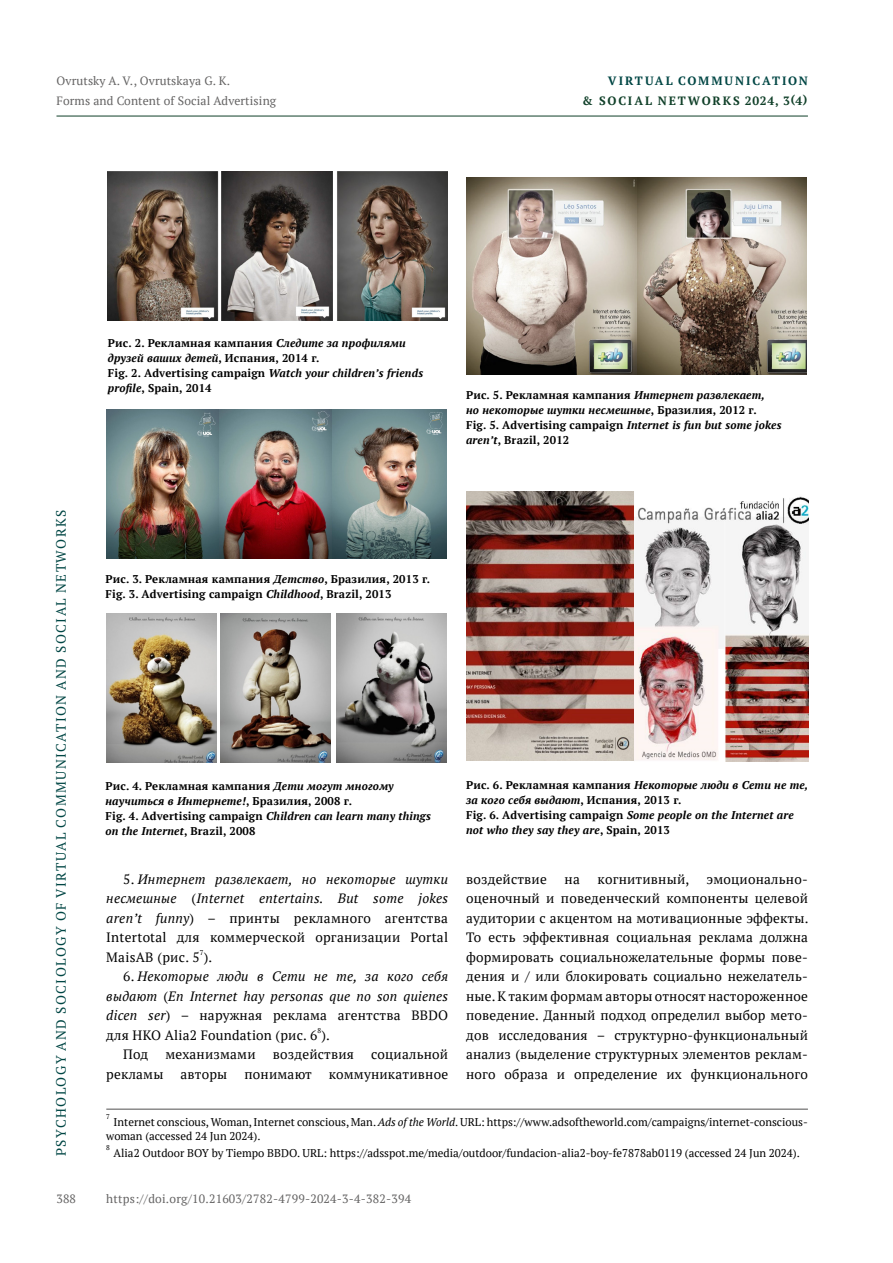
<style>
.page{position:relative;width:893px;height:1263px;background:#fff}
.page>*{position:absolute;margin:0;border:0;box-sizing:border-box;transform-origin:0 0}
.t1{font:13.5px/19.5px "PT Serif";letter-spacing:.015em;color:#000;text-align:justify}
.t2{font:italic 13.5px/19.5px "PT Serif";letter-spacing:.015em;color:#000;text-align:justify}
.t3{font:13.5px "PT Serif";letter-spacing:.11em;color:#004644}
.t4{font:12px/19.5px "PT Serif";letter-spacing:.01em;color:#646363}
.t5{font:700 12px "PT Serif";letter-spacing:.15em;color:#0f3f28}
.t6{font:700 12px "PT Serif";letter-spacing:.16em;color:#004644}
.t7{font:700 11.25px/15px "PT Serif";letter-spacing:.015em;color:#000}
.t8{font:11.25px/13.5px "PT Serif";color:#000}
.t9{font:italic 700 11.25px/15px "PT Serif";letter-spacing:.015em;color:#000}
.t10{font:7.05px "PT Serif";color:#000}
.s1{font-style:italic}
.s2{font-style:normal}
</style>
<div class="page">
<hr style="left:56px;top:116px;width:752px;height:1px;background:#0f3f28">
<hr style="left:106px;top:1108px;width:702px;height:2px;background:#646363">
<img style="left:466px;top:177px;width:340px;height:197px">
<img style="left:107px;top:171px;width:111px;height:149px">
<img style="left:222px;top:171px;width:111px;height:149px">
<img style="left:337px;top:171px;width:111px;height:149px">
<img style="left:107px;top:409px;width:339px;height:149px">
<img style="left:467px;top:491px;width:341px;height:270px">
<img style="left:107px;top:614px;width:109px;height:149px">
<img style="left:336px;top:613px;width:110px;height:149px">
<img style="left:221px;top:614px;width:109px;height:149px">
<p class="t4" style="left:56px;top:71px;width:221px">Ovrutsky A. V., Ovrutskaya G. K.<br>Forms and Content of Social Advertising</p>
<p class="t6" style="left:608px;top:73px;width:202px">VIRTUAL COMMUNICATION</p>
<p class="t5" style="left:582px;top:92px;width:226px">&amp; SOCIAL NETWORKS 2024, 3(4)</p>
<p class="t7" style="left:108px;top:336px;width:317px">Рис. 2. Рекламная кампания <span class="s1">Следите за профилями друзей ваших детей</span>, Испания, 2014 г.<br>Fig. 2. Advertising campaign <span class="s1">Watch your children’s friends profile</span>, Spain, 2014</p>
<p class="t7" style="left:466px;top:387px;width:317px">Рис. 5. Рекламная кампания <span class="s1">Интернет развлекает,<br>но некоторые шутки несмешные</span>, Бразилия, 2012 г.<br>Fig. 5. Advertising campaign <span class="s1">Internet is fun but some jokes aren’t</span>, Brazil, 2012</p>
<p class="t3" style="left:52px;top:1156px;width:648px;rotate:-90deg">PSYCHOLOGY AND SOCIOLOGY OF VIRTUAL COMMUNICATION AND SOCIAL NETWORKS</p>
<p class="t4" style="left:56px;top:1189px;width:21px">388</p>
<p class="t7" style="left:105px;top:571px;width:326px">Рис. 3. Рекламная кампания <span class="s1">Детство</span>, Бразилия, 2013 г.<br>Fig. 3. Advertising campaign <span class="s1">Childhood</span>, Brazil, 2013</p>
<p class="t7" style="left:105px;top:778px;width:327px">Рис. 4. Рекламная кампания <span class="s1">Дети могут многому научиться в Интернете!</span>, Бразилия, 2008 г.<br>Fig. 4. Advertising campaign <span class="s1">Children can learn many things on the Internet</span>, Brazil, 2008</p>
<p class="t9" style="left:466px;top:777px;width:344px"><span class="s2">Рис. 6. Рекламная кампания</span> Некоторые люди в Сети не те, за кого себя выдают<span class="s2">, Испания, 2013 г.<br>Fig. 6. Advertising campaign</span> Some people on the Internet are not who they say they are<span class="s2">, Spain, 2013</span></p>
<p class="t1" style="left:106px;top:869px;width:343px;text-indent:17px">5. <span class="s1">Интернет развлекает, но некоторые шутки несмеш ные</span> (<span class="s1">Internet entertains. But some jokes aren’t funny</span>) – принты рекламного агентства Intertotal для коммерческой организации Portal MaisAB (рис. 5 ).</p>
<p class="t1" style="left:466px;top:869px;width:82px">воздействие</p>
<p class="t1" style="left:565px;top:869px;width:17px">на</p>
<p class="t1" style="left:598px;top:869px;width:93px">когнитивный,</p>
<p class="t1" style="left:466px;top:869px;width:344px;text-indent:240px">эмоционально&shy;оценочный и поведенческий компоненты целевой аудитории с акцентом на мотивационные эффекты.<br>То есть эффективная социальная реклама должна формировать социальножелательные формы пове&shy;дения и / или блокировать социально нежелатель&shy;ные. К таким формам авторы относят настороженное поведение. Данный подход определил выбор мето&shy;дов исследования – структурно- функциональный анализ (выделение структурных элементов реклам&shy;ного образа и определение их функционального</p>
<p class="t10" style="left:200px;top:947px;width:5px">7</p>
<p class="t2" style="left:106px;top:966px;width:343px;text-indent:17px"><span class="s2">6.</span> Некоторые люди в Сети не те, за кого себя выдают <span class="s2">(</span>En Internet hay personas que no son quienes dicen ser<span class="s2">) – наружная реклама агентства BBDO для НКО Alia2 Foundation (рис. 6 ).</span></p>
<p class="t10" style="left:318px;top:1025px;width:5px">8</p>
<p class="t1" style="left:123px;top:1044px;width:26px">Под</p>
<p class="t1" style="left:166px;top:1044px;width:92px">механизмами</p>
<p class="t1" style="left:273px;top:1044px;width:83px">воздействия</p>
<p class="t1" style="left:371px;top:1044px;width:78px">социальной</p>
<p class="t1" style="left:106px;top:1064px;width:59px">рекламы</p>
<p class="t1" style="left:181px;top:1064px;width:48px">авторы</p>
<p class="t1" style="left:244px;top:1064px;width:205px">понимают коммуникативное</p>
<p class="t10" style="left:106px;top:1112px;width:5px">7</p>
<p class="t8" style="left:106px;top:1115px;width:703px;text-indent:7px">Internet conscious, Woman, Internet conscious, Man. <span class="s1">Ads of the World</span>. URL: https://www.adsoftheworld.com/campaigns/internet-conscious&shy;woman (accessed 24 Jun 2024).</p>
<p class="t10" style="left:106px;top:1142px;width:5px">8</p>
<p class="t8" style="left:114px;top:1146px;width:688px">Alia2 Outdoor BOY by Tiempo BBDO. URL: https://adsspot.me/media/outdoor/fundacion-alia2-boy-fe7878ab0119 (accessed 24 Jun 2024).</p>
<p class="t4" style="left:106px;top:1189px;width:306px">https://doi.org/10.21603/2782-4799-2024-3-4-382-394</p>
</div>
